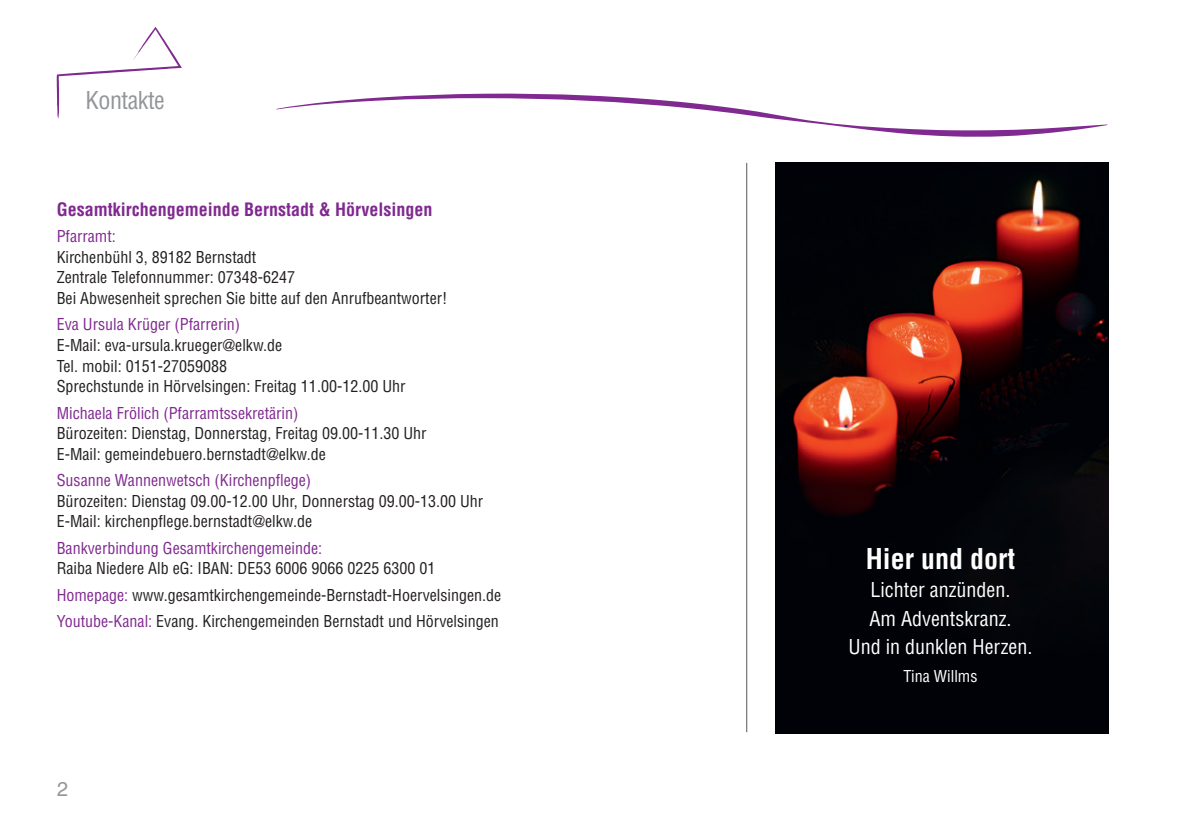
<style>
.page{position:relative;width:1191px;height:840px;background:#fff}
.page>*{position:absolute;margin:0;border:0;box-sizing:border-box;transform-origin:0 0}
.t1{font:700 condensed 28px "Helvetica LT Std";color:#fff}
.t2{font:condensed 24px "Helvetica LT Std";letter-spacing:-.02em;color:#939598}
.t3{font:condensed 20px/28px "Helvetica LT Std";color:#fff;text-align:center}
.t4{font:20px "Helvetica LT Std";color:#939598}
.t5{font:700 condensed 18px "Helvetica LT Std";color:#802990}
.t6{font:condensed 16px/20.6px "Helvetica LT Std";color:#231f20}
.t7{font:condensed 16px "Helvetica LT Std";color:#802990}
.t8{font:condensed 16px "Helvetica LT Std";color:#fff}
.s1{color:#802990}
</style>
<div class="page">
<svg style="left:276px;top:93px;width:831px;height:44px"></svg>
<svg style="left:57px;top:27px;width:125px;height:92px"></svg>
<img style="left:775px;top:163px;width:333px;height:570px">
<hr style="left:746px;top:163px;width:1px;height:568px;background:#57585a">
<h2 class="t2" style="left:86px;top:85px;width:81px">Kontakte</h2>
<p class="t5" style="left:57px;top:198px;width:377px">Gesamtkirchengemeinde Bernstadt &amp; Hörvelsingen</p>
<p class="t7" style="left:57px;top:226px;width:61px">Pfarramt:</p>
<p class="t6" style="left:57px;top:246px;width:392px">Kirchenbühl 3, 89182 Bernstadt<br>Zentrale Telefonnummer: 07348-6247<br>Bei Abwesenheit sprechen Sie bitte auf den Anrufbeantworter!</p>
<p class="t7" style="left:57px;top:314px;width:185px">Eva Ursula Krüger (Pfarrerin)</p>
<p class="t6" style="left:57px;top:334px;width:350px">E-Mail: eva-ursula.krueger@elkw.de<br>Tel. mobil: 0151-27059088<br>Sprechstunde in Hörvelsingen: Freitag 11.00-12.00 Uhr</p>
<p class="t7" style="left:57px;top:402px;width:243px">Michaela Frölich (Pfarramtssekretärin)</p>
<p class="t6" style="left:57px;top:422px;width:371px">Bürozeiten: Dienstag, Donnerstag, Freitag 09.00-11.30 Uhr<br>E-Mail: gemeindebuero.bernstadt@elkw.de</p>
<p class="t7" style="left:57px;top:470px;width:256px">Susanne Wannenwetsch (Kirchenpflege)</p>
<p class="t6" style="left:57px;top:490px;width:428px">Bürozeiten: Dienstag 09.00-12.00 Uhr, Donnerstag 09.00-13.00 Uhr<br>E-Mail: kirchenpflege.bernstadt@elkw.de</p>
<p class="t7" style="left:57px;top:537px;width:267px">Bankverbindung Gesamtkirchengemeinde:</p>
<p class="t6" style="left:57px;top:555px;width:446px;line-height:26.2px">Raiba Niedere Alb eG: IBAN: DE53 6006 9066 0225 6300 01<br><span class="s1">Homepage:</span> www.gesamtkirchengemeinde-Bernstadt-Hoervelsingen.de<br><span class="s1">Youtube-Kanal:</span> Evang. Kirchengemeinden Bernstadt und Hörvelsingen</p>
<p class="t4" style="left:57px;top:777px;width:13px">2</p>
<h1 class="t1" style="left:865px;top:541px;width:151px">Hier und dort</h1>
<p class="t3" style="left:848px;top:575px;width:185px">Lichter anzünden.<br>Am Adventskranz.<br>Und in dunklen Herzen.</p>
<p class="t8" style="left:903px;top:665px;width:75px">Tina Willms</p>
</div>
